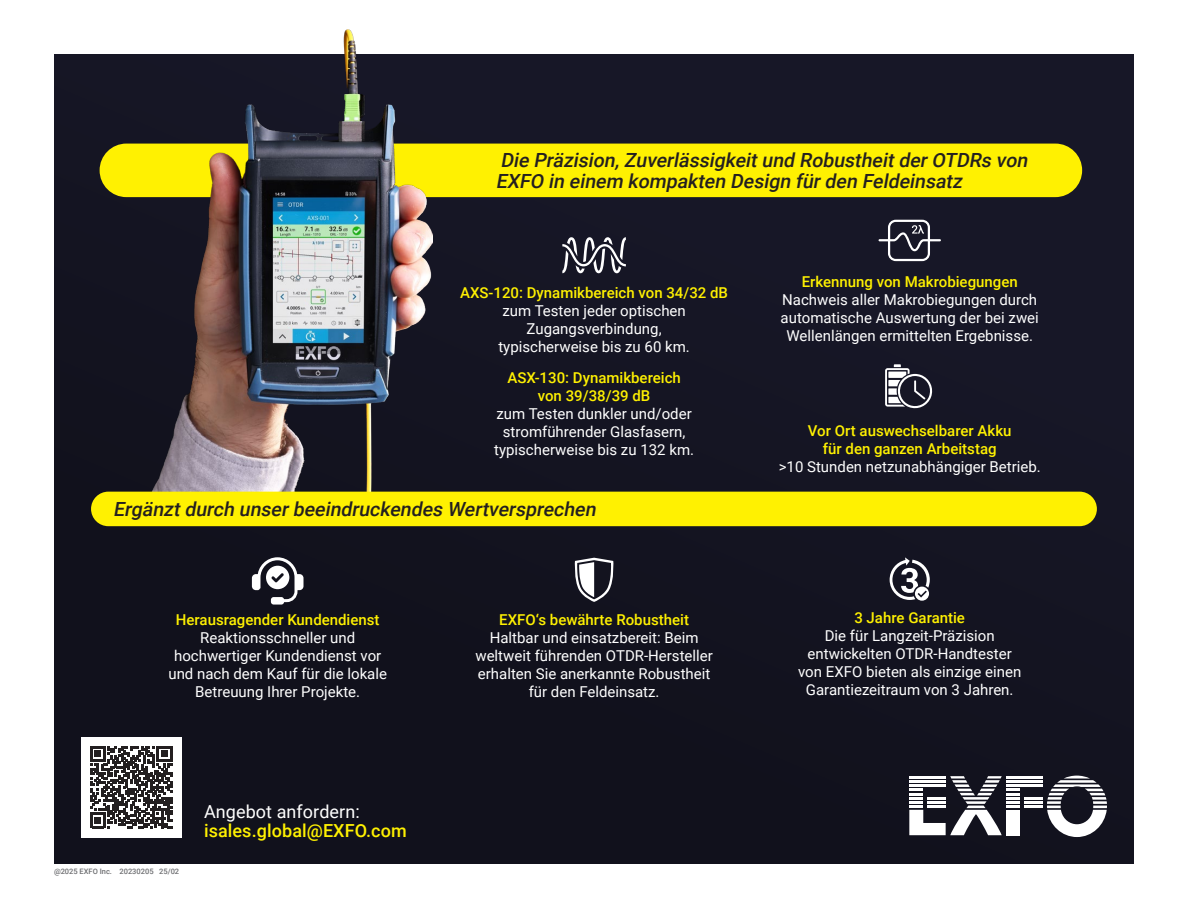
<style>
.page{position:relative;width:1188px;height:918px;background:#fff}
.page>*{position:absolute;margin:0;border:0;box-sizing:border-box;transform-origin:0 0}
.t1{font:italic 500 19.5px/21px "Roboto";color:#231f20}
.t2{font:500 18px "Roboto";letter-spacing:.005em;color:#fff101}
.t3{font:18px "Roboto";letter-spacing:.005em;color:#fff}
.t4{font:15px/18px "Roboto";color:#fff;text-align:center}
.t5{font:500 15px/18px "Roboto";color:#fff101;text-align:center}
.t6{font:500 7.5px "Roboto";color:#6c6d70}
</style>
<div class="page">
<div style="left:54px;top:54px;width:1080px;height:810px;background:#141421"></div>
<svg style="left:909px;top:776px;width:198px;height:61px"></svg>
<hr style="left:909px;top:784px;width:37px;height:3px;background:#fff">
<svg style="left:890px;top:557px;width:40px;height:44px"></svg>
<svg style="left:574px;top:558px;width:40px;height:44px"></svg>
<svg style="left:252px;top:556px;width:52px;height:48px"></svg>
<div style="left:271px;top:597px;width:13px;height:8px;background:#fff;border-radius:3px"></div>
<div style="left:100px;top:144px;width:982px;height:53px;background:#fff101;border-radius:27px"></div>
<img style="left:140px;top:30px;width:292px;height:462px">
<div style="left:91px;top:492px;width:1006px;height:34px;background:#fff101;border-radius:17px"></div>
<div style="left:81px;top:737px;width:100px;height:100px;background:#fff"></div>
<svg style="left:90px;top:746px;width:82px;height:82px"></svg>
<svg style="left:562px;top:237px;width:64px;height:36px"></svg>
<svg style="left:885px;top:364px;width:49px;height:46px"></svg>
<svg style="left:879px;top:220px;width:62px;height:41px;background:#464653"></svg>
<h1 class="t1" style="left:496px;top:149px;width:537px">Die Präzision,Zuverlässigkeitund RobustheitderOTDRs von<br>EXFO in einem kompakten Design fürden Feldeinsatz</h1>
<p class="t5" style="left:460px;top:283px;width:270px">AXS-120: Dynamikbereich von 34/32 dB</p>
<p class="t4" style="left:498px;top:301px;width:193px">zum Testen jeder optischen<br>Zugangsverbindung, typischerweise bis zu 60 km.</p>
<p class="t5" style="left:507px;top:368px;width:175px">ASX-130: Dynamikbereich von 39/38/39 dB</p>
<p class="t4" style="left:494px;top:404px;width:201px">zum Testen dunkler und/oder stromführender Glasfasern, typischerweise bis zu 132 km.</p>
<h1 class="t1" style="left:113px;top:498px;width:489px">Ergänztdurch unserbeeindruckendes Wertversprechen</h1>
<p class="t5" style="left:176px;top:610px;width:205px">Herausragender Kundendienst</p>
<p class="t4" style="left:168px;top:628px;width:220px">Reaktionsschneller und hochwertiger Kundendienst vor und nach dem Kauf für die lokale<br>Betreuung Ihrer Projekte.</p>
<p class="t6" style="left:54px;top:866px;width:127px">@2025 EXFO Inc. 20230205 25/02</p>
<p class="t3" style="left:204px;top:799px;width:157px">Angebot anfordern:</p>
<p class="t2" style="left:204px;top:818px;width:204px">isales.global@EXFO.com</p>
<p class="t5" style="left:499px;top:610px;width:191px">EXFO‘s bewährte Robustheit</p>
<p class="t4" style="left:475px;top:628px;width:239px">Haltbar und einsatzbereit: Beim weltweit führenden OTDR-Hersteller erhalten Sie anerkannte Robustheit für den Feldeinsatz.</p>
<p class="t5" style="left:802px;top:272px;width:218px">Erkennung von Makrobiegungen</p>
<p class="t4" style="left:781px;top:290px;width:260px">Nachweis aller Makrobiegungen durch automatische Auswertung der bei zwei<br>Wellenlängen ermittelten Ergebnisse.</p>
<p class="t5" style="left:808px;top:421px;width:205px">Vor Ort auswechselbarer Akku für den ganzen Arbeitstag</p>
<p class="t4" style="left:779px;top:457px;width:264px">&gt;10 Stunden netzunabhängiger Betrieb.</p>
<p class="t5" style="left:854px;top:608px;width:112px">3 Jahre Garantie</p>
<p class="t4" style="left:798px;top:626px;width:225px">Die für Langzeit-Präzision entwickelten OTDR-Handtester von EXFO bieten als einzige einen<br>Garantiezeitraum von 3 Jahren.</p>
</div>
